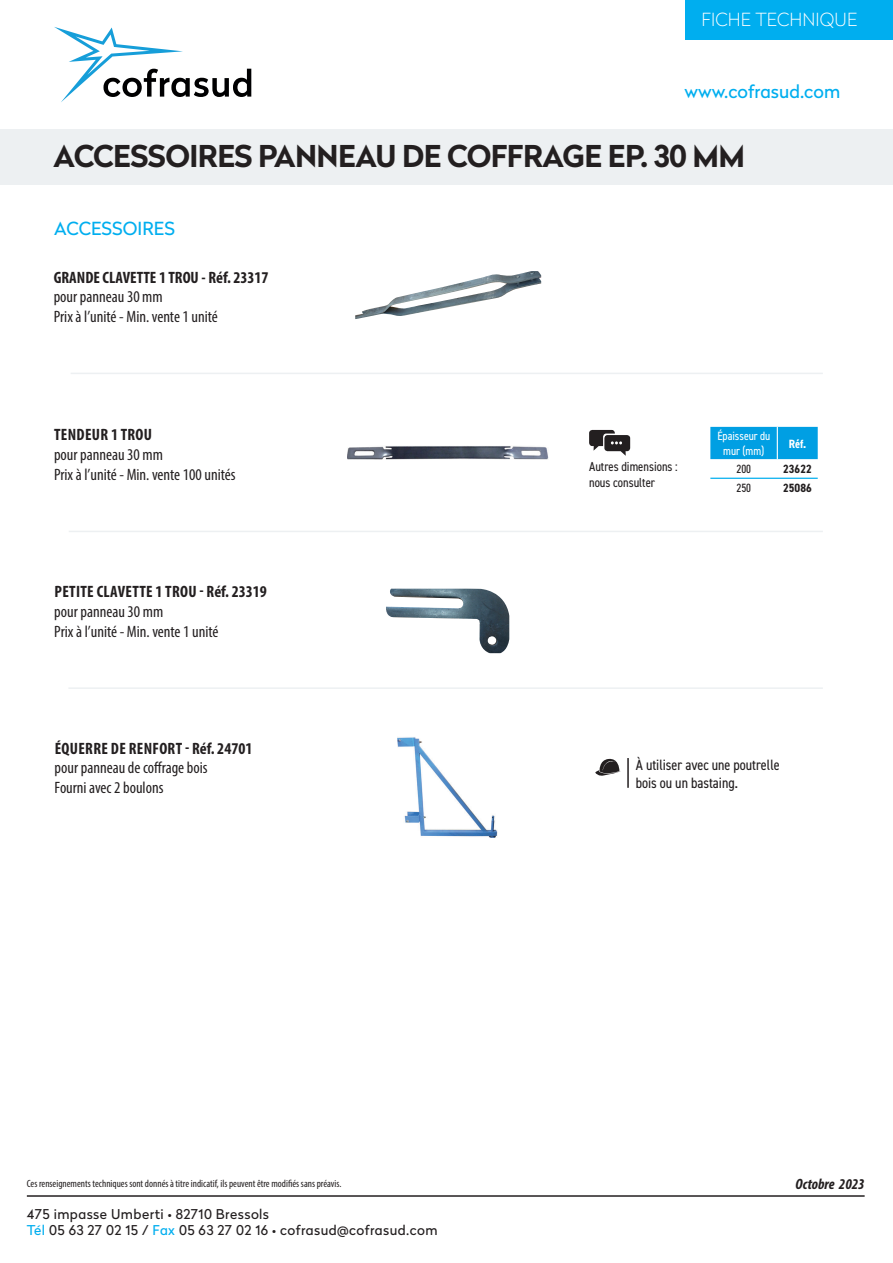
<style>
.page{position:relative;width:893px;height:1263px;background:#fff}
.page>*{position:absolute;margin:0;border:0;box-sizing:border-box;transform-origin:0 0}
.t1{font:700 30px "Radikal";letter-spacing:-.02em;color:#231f20}
.titre{font:18px "Radikal";color:#00aeef}
.t2{font:100 18px "Radikal";letter-spacing:.005em;color:#fff}
.t3{font:condensed 16.5px "Myriad Pro";color:#231f20}
.t4{font:700 condensed 16.5px "Myriad Pro";letter-spacing:.02em;color:#231f20}
.t5{font:700 condensed 16.5px "Myriad Pro";color:#231f20}
.t6{font:condensed 15px/18px "DIN2014";color:#231f20}
.t7{font:italic 700 condensed 15px "Myriad Pro";color:#231f20}
.t8{font:13.5px/16.2px "Radikal";letter-spacing:.03em;color:#231f20}
.t9{font:condensed 13.2px/15.8px "DIN2014";color:#231f20}
.t10{font:condensed 12px/14.4px "DIN2014";color:#fff;text-align:center}
.t11{font:700 condensed 12px "DIN2014";color:#231f20}
.t12{font:condensed 12px "DIN2014";color:#231f20}
.t13{font:700 condensed 12px "DIN2014";color:#fff}
.t14{font:condensed 10.5px "Myriad Pro";color:#231f20}
.s1{color:#00aeef}
</style>
<div class="page">
<div style="left:0;top:130px;width:893px;height:55px;background:#edf0f2"></div>
<svg style="left:54px;top:27px;width:197px;height:75px"></svg>
<div style="left:685px;top:0;width:208px;height:40px;background:#00aeef"></div>
<hr style="left:27px;top:1195px;width:838px;height:2px;background:#231f20">
<img style="left:355px;top:271px;width:186px;height:48px">
<img style="left:386px;top:589px;width:123px;height:64px">
<svg style="left:589px;top:430px;width:41px;height:26px"></svg>
<hr style="left:71px;top:373px;width:752px;height:1px;background:#edf0f2">
<hr style="left:69px;top:531px;width:754px;height:1px;background:#edf0f2">
<img style="left:397px;top:737px;width:100px;height:100px">
<svg style="left:595px;top:758px;width:26px;height:18px"></svg>
<hr style="left:627px;top:758px;width:2px;height:30px;background:#231f20">
<hr style="left:68px;top:687px;width:755px;height:2px;background:#edf0f2">
<div style="left:710px;top:427px;width:108px;height:32px;background:#009fe3"></div>
<hr style="left:777px;top:427px;width:1px;height:32px;background:#fff">
<hr style="left:710px;top:478px;width:67px;height:1px;background:#00aeef">
<hr style="left:777px;top:478px;width:41px;height:1px;background:#00aeef">
<img style="left:347px;top:446px;width:202px;height:14px">
<p class="t2" style="left:701px;top:7px;width:157px">FICHE TECHNIQUE</p>
<p class="titre" style="left:685px;top:78px;width:157px">www.cofrasud.com</p>
<p class="t1" style="left:53px;top:134px;width:693px">ACCESSOIRES PANNEAU DE COFFRAGE EP. 30 MM</p>
<p class="titre" style="left:54px;top:216px;width:122px">ACCESSOIRES</p>
<p class="t5" style="left:54px;top:267px;width:216px">GRANDE CLAVETTE 1 TROU - Réf. 23317</p>
<p class="t3" style="left:54px;top:287px;width:111px">pour panneau 30 mm</p>
<p class="t3" style="left:54px;top:307px;width:166px">Prix à l’unité - Min. vente 1 unité</p>
<p class="t4" style="left:54px;top:424px;width:99px">TENDEUR 1 TROU</p>
<p class="t3" style="left:54px;top:444px;width:111px">pour panneau 30 mm</p>
<p class="t3" style="left:54px;top:464px;width:183px">Prix à l’unité - Min. vente 100 unités</p>
<p class="t4" style="left:54px;top:581px;width:214px">PETITE CLAVETTE 1 TROU - Réf. 23319</p>
<p class="t3" style="left:54px;top:601px;width:111px">pour panneau 30 mm</p>
<p class="t3" style="left:54px;top:621px;width:166px">Prix à l’unité - Min. vente 1 unité</p>
<p class="t4" style="left:55px;top:738px;width:199px">ÉQUERRE DE RENFORT - Réf. 24701</p>
<p class="t3" style="left:55px;top:758px;width:154px">pour panneau de coffrage bois</p>
<p class="t3" style="left:55px;top:778px;width:110px">Fourni avec 2 boulons</p>
<p class="t9" style="left:589px;top:458px;width:90px">Autres dimensions : nous consulter</p>
<p class="t10" style="left:717px;top:429px;width:54px">Épaisseur du mur (mm)</p>
<p class="t13" style="left:789px;top:435px;width:19px">Réf.</p>
<p class="t12" style="left:737px;top:461px;width:16px">200</p>
<p class="t11" style="left:783px;top:461px;width:30px">23622</p>
<p class="t12" style="left:737px;top:480px;width:16px">250</p>
<p class="t11" style="left:783px;top:480px;width:30px">25086</p>
<p class="t6" style="left:636px;top:755px;width:145px">À utiliser avec une poutrelle bois ou un bastaing.</p>
<p class="t14" style="left:27px;top:1177px;width:316px">Ces renseignements techniques sont donnés à titre indicatif, ils peuvent être modifiés sans préavis.</p>
<p class="t8" style="left:27px;top:1205px;width:412px">475 impasse Umberti • 82710 Bressols<br><span class="s1">Tél</span> 05 63 27 02 15 / <span class="s1">Fax</span> 05 63 27 02 16 • cofrasud@cofrasud.com</p>
<p class="t7" style="left:795px;top:1174px;width:71px">Octobre 2023</p>
</div>
